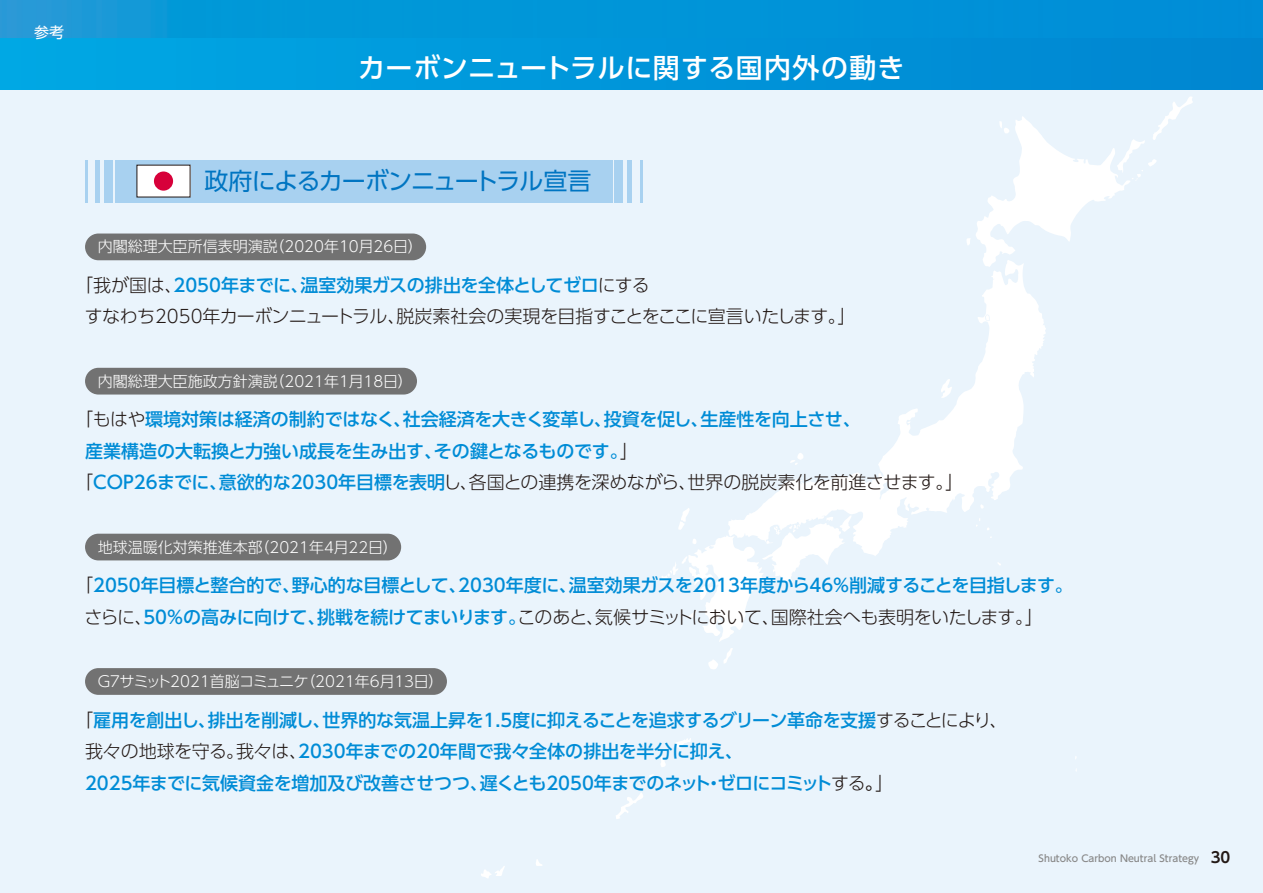
<style>
.page{position:relative;width:1263px;height:893px;background:#eaf4fc}
.page>*{position:absolute;margin:0;border:0;box-sizing:border-box;transform-origin:0 0}
.t1{font:27px "UD Shin Go Pro Medium 90 pv RKSJ H";letter-spacing:.02em;color:#fff}
.t2{font:24px "UD Shin Go Pr 6 Regular 90 pv RKSJ H";letter-spacing:-.04em;color:#0075c2}
.t3{font:18px/31.5px "UD Shin Go Pro Medium 90 pv RKSJ H";letter-spacing:-.01em;color:#008cd6}
.t4{font:18px "UD Shin Go Pro Light 90 pv RKSJ H";letter-spacing:-.03em;color:#231916}
.t5{font:15px "UD Shin Go Pr 6 Light 90 pv RKSJ H";color:#fff}
.t6{font:15px "UD Shin Go Pr 6 Light 90 pv RKSJ H";letter-spacing:-.02em;color:#fff}
.t7{font:15px "UD Shin Go Pr 6 Regular 90 pv RKSJ H";color:#fff}
.t8{font:9.6px "UD Shin Go Pr 6 Medium 90 pv RKSJ H";color:#898989}
.s1{font-family:"UD Shin Go Pro Light 90 pv RKSJ H";color:#231916}
.s2{font-family:"UD Shin Go Pro Medium 90 pv RKSJ H";color:#008cd6}
.s3{color:#231916}
.s4{font-family:"UD Shin Go Pr 6 De Bold 90 pv RKSJ H";font-size:14.85px;color:#231916}
</style>
<div class="page">
<svg style="left:480px;top:96px;width:713px;height:782px"></svg>
<div style="left:0;top:37px;width:1263px;height:52px;background:linear-gradient(to right,#00a7e4,#0085d0)"></div>
<img style="left:0;top:0;width:1263px;height:37px">
<div style="left:115px;top:160px;width:497px;height:42px;background:#a8d1f0"></div>
<hr style="left:640px;top:160px;width:2px;height:42px;background:#a8d1f0">
<hr style="left:627px;top:160px;width:4px;height:42px;background:#a8d1f0">
<div style="left:614px;top:160px;width:9px;height:42px;background:#a8d1f0"></div>
<hr style="left:85px;top:160px;width:2px;height:42px;background:#a8d1f0">
<hr style="left:96px;top:160px;width:4px;height:42px;background:#a8d1f0">
<div style="left:104px;top:160px;width:9px;height:42px;background:#a8d1f0"></div>
<div style="left:85px;top:234px;width:341px;height:26px;background:#727272;border-radius:13px"></div>
<div style="left:85px;top:368px;width:332px;height:27px;background:#727272;border-radius:13px"></div>
<div style="left:85px;top:534px;width:316px;height:26px;background:#727272;border-radius:13px"></div>
<div style="left:85px;top:668px;width:362px;height:27px;background:#727272;border-radius:13px"></div>
<div style="left:137px;top:165px;width:53px;height:32px;background:#fff"></div>
<div style="left:154px;top:171px;width:19px;height:20px;background:#d7003a;border-radius:50%"></div>
<p class="t7" style="left:34px;top:27px;width:31px">参考</p>
<h1 class="t1" style="left:358px;top:58px;width:548px">カーボンニュートラルに関する国内外の動き</h1>
<h2 class="t2" style="left:205px;top:172px;width:388px">政府によるカーボンニュートラル宣言</h2>
<p class="t5" style="left:98px;top:241px;width:327px">内閣総理大臣所信表明演説（2020年10月26日）</p>
<p class="t3" style="left:75px;top:272px;width:576px"><span class="s1">「我が国は、</span>2050年までに、温室効果ガスの排出を全体としてゼロ<span class="s1">にする</span></p>
<p class="t4" style="left:85px;top:310px;width:773px">すなわち2050年カーボンニュートラル、脱炭素社会の実現を目指すことをここに宣言いたします。」</p>
<p class="t5" style="left:98px;top:375px;width:317px">内閣総理大臣施政方針演説（2021年1月18日）</p>
<p class="t3" style="left:85px;top:406px;width:777px;text-indent:-10px"><span class="s1">「もはや</span>環境対策は経済の制約ではなく、社会経済を大きく変革し、投資を促し、生産性を向上させ、産業構造の大転換と力強い成長を生み出す、その鍵となるものです。<span class="s1">」</span></p>
<p class="t4" style="left:75px;top:476px;width:890px">「<span class="s2">COP26までに、意欲的な2030年目標を表明</span>し、各国との連携を深めながら、世界の脱炭素化を前進させます。」</p>
<p class="t5" style="left:98px;top:541px;width:302px">地球温暖化対策推進本部（2021年4月22日）</p>
<p class="t3" style="left:75px;top:572px;width:999px"><span class="s1">「</span>2050年目標と整合的で、野心的な目標として、2030年度に、温室効果ガスを2013年度から46％削減することを目指します。</p>
<p class="t4" style="left:85px;top:610px;width:960px">さらに、<span class="s2">50％の高みに向けて、挑戦を続けてまいります。</span>このあと、気候サミットにおいて、国際社会へも表明をいたします。」</p>
<p class="t6" style="left:98px;top:676px;width:347px">G７サミット2021首脳コミュニケ（2021年6月13日）</p>
<p class="t3" style="left:85px;top:706px;width:924px;text-indent:-10px"><span class="s1">「</span>雇用を創出し、排出を削減し、世界的な気温上昇を1.5度に抑えることを追求するグリーン革命を支援<span class="s1">することにより、我々の地球を守る。我々は、</span>2030年までの20年間で我々全体の排出を半分に抑え、<br>2025年までに気候資金を増加及び改善させつつ、遅くとも2050年までのネット・ゼロにコミット<span class="s1">する</span><span class="s3">。</span><span class="s1">」</span></p>
<p class="t8" style="left:1038px;top:854px;width:193px">Shutoko Carbon Neutral Strategy <span class="s4">30</span></p>
</div>
